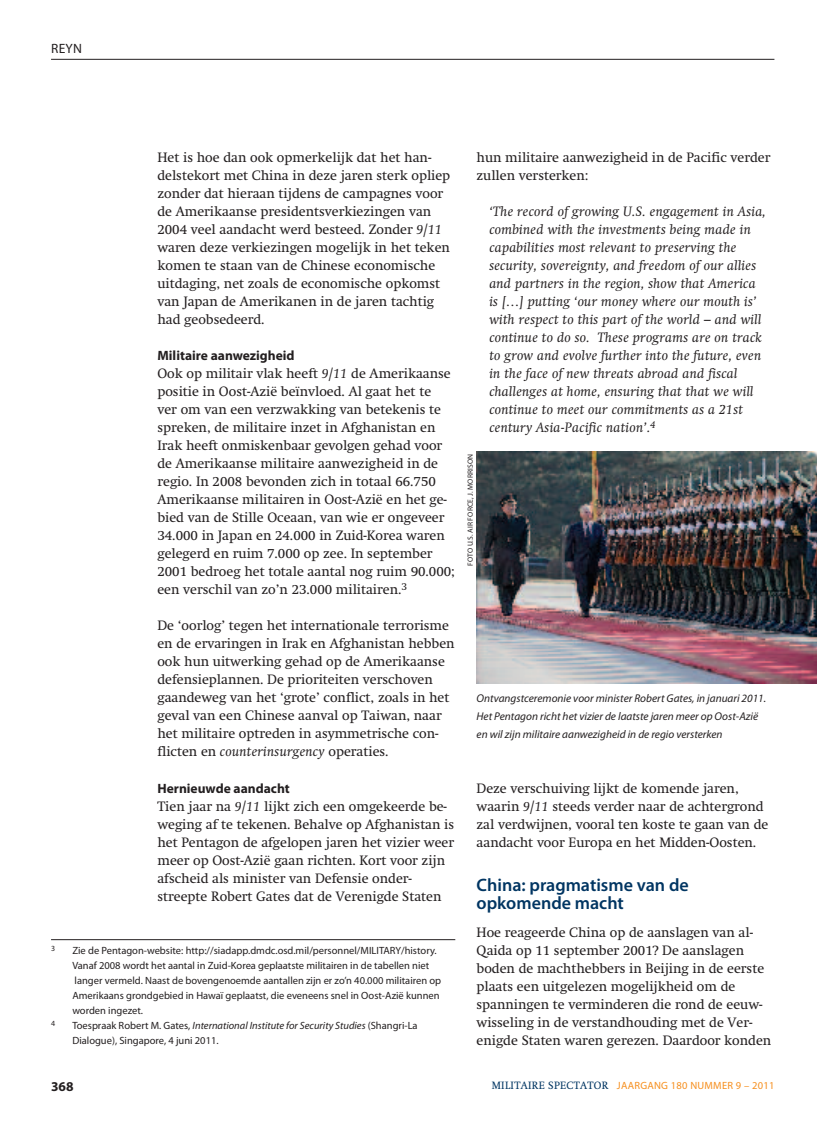
<style>
.page{position:relative;width:817px;height:1136px;background:#fff}
.page>*{position:absolute;margin:0;border:0;box-sizing:border-box;transform-origin:0 0}
.t1{font:600 18px/18px "Myriad Pro";color:#003562}
.t2{font:13.5px/18px "Swift";color:#231f20}
.t3{font:italic 13.5px/18px "Swift";letter-spacing:.025em;color:#231f20}
.t4{font:700 13.5px "Myriad Pro";color:#231f20}
.t5{font:13.5px "Myriad Pro";color:#231f20}
.t6{font:italic 11.25px/18px "Myriad Pro";color:#231f20}
.t7{font:10.5px/15px "Myriad Pro";color:#231f20}
.t8{font:10.5px "Myriad Pro";letter-spacing:.025em;color:#f68f1e}
.t9{font:7.8px "Myriad Pro";color:#231f20}
.t10{font:7.5px "Myriad Pro";letter-spacing:.02em;color:#231f20}
.s1{font-style:italic}
.s2{font-family:"Swift";color:#003562}
</style>
<div class="page">
<hr style="left:51px;top:59px;width:723px;height:1px;background:#231f20">
<img style="left:476px;top:452px;width:340px;height:231px">
<hr style="left:51px;top:939px;width:404px;height:1px;background:#231f20">
<p class="t5" style="left:51px;top:43px;width:32px">REYN</p>
<p class="t2" style="left:157px;top:150px;width:294px">Het is hoe dan ook opmerkelijk dat het han&shy;delstekort met China in deze jaren sterk opliep zonder dat hieraan tijdens de campagnes voor de Amerikaanse presidentsverkiezingen van 2004 veel aandacht werd besteed. Zonder <span class="s1">9/11 </span>waren deze verkiezingen mogelijk in het teken komen te staan van de Chinese economische uitdaging, net zoals de economische opkomst van Japan de Amerikanen in de jaren tachtig had geobsedeerd.</p>
<p class="t4" style="left:157px;top:350px;width:139px">Militaire aanwezigheid</p>
<p class="t2" style="left:157px;top:366px;width:299px">Ook op militair vlak heeft <span class="s1">9/11</span> de Amerikaanse positie in Oost-Azië beïnvloed. Al gaat het te<br>ver om van een verzwakking van betekenis te spreken, de militaire inzet in Afghanistan en Irak heeft onmiskenbaar gevolgen gehad voor de Amerikaanse militaire aanwezigheid in de regio. In 2008 bevonden zich in totaal 66.750<br>Amerikaanse militairen in Oost-Azië en het ge&shy;bied van de Stille Oceaan, van wie er ongeveer 34.000 in Japan en 24.000 in Zuid-Korea waren gelegerd en ruim 7.000 op zee. In september 2001 bedroeg het totale aantal nog ruim 90.000; een verschil van zo’n 23.000 militairen.<sup>3</sup></p>
<p class="t2" style="left:157px;top:618px;width:299px">De ‘oorlog’ tegen het internationale terrorisme en de ervaringen in Irak en Afghanistan hebben ook hun uitwerking gehad op de Amerikaanse defensieplannen. De prioriteiten verschoven gaandeweg van het ‘grote’ conflict, zoals in het geval van een Chinese aanval op Taiwan, naar het militaire optreden in asymmetrische con&shy;flicten en <span class="s1">counterinsurgency</span> operaties.</p>
<p class="t4" style="left:157px;top:782px;width:134px">Hernieuwde aandacht</p>
<p class="t2" style="left:157px;top:798px;width:298px">Tien jaar na <span class="s1">9/11</span> lijkt zich een omgekeerde be&shy;weging af te tekenen. Behalve op Afghanistan is het Pentagon de afgelopen jaren het vizier weer meer op Oost-Azië gaan richten. Kort voor zijn afscheid als minister van Defensie onder&shy;streepte Robert Gates dat de Verenigde Staten</p>
<p class="t9" style="left:51px;top:945px;width:6px">3</p>
<p class="t7" style="left:72px;top:944px;width:370px">Zie de Pentagon-website: http://siadapp.dmdc.osd.mil/personnel/MILITARY/history.<br>Vanaf 2008 wordt het aantal in Zuid-Korea geplaatste militairen in de tabellen niet langer vermeld. Naast de bovengenoemde aantallen zijn er zo’n 40.000 militairen op Amerikaans grondgebied in Hawaï geplaatst, die eveneens snel in Oost-Azië kunnen worden ingezet.</p>
<p class="t9" style="left:51px;top:1020px;width:6px">4</p>
<p class="t7" style="left:72px;top:1019px;width:347px">Toespraak Robert M. Gates, <span class="s1">International Institute for Security Studies</span> (Shangri-La<br>Dialogue), Singapore, 4 juni 2011.</p>
<p class="t2" style="left:476px;top:150px;width:295px">hun militaire aanwezigheid in de Pacific verder zullen versterken:</p>
<p class="t3" style="left:489px;top:204px;width:278px">‘The record of growing U.S. engagement in Asia, combined with the investments being made in capabilities most relevant to preserving the security, sovereignty, and freedom of our allies and partners in the region, show that America is […] putting ‘our money where our mouth is’ with respect to this part of the world – and will continue to do so. These programs are on track to grow and evolve further into the future, even in the face of new threats abroad and fiscal challenges at home, ensuring that that we will continue to meet our commitments as a 21st century Asia-Pacific nation’.<sup>4</sup></p>
<p class="t10" style="left:467px;top:566px;width:113px;rotate:-90deg">FOTO U.S. AIR FORCE, J. MORRISON</p>
<p class="t6" style="left:476px;top:690px;width:291px">Ontvangstceremonie voor minister Robert Gates, in januari 2011.<br>Het Pentagon richt het vizier de laatste jaren meer op Oost-Azië en wil zijn militaire aanwezigheid in de regio versterken</p>
<p class="t2" style="left:476px;top:780px;width:293px">Deze verschuiving lijkt de komende jaren, waarin <span class="s1">9/11</span> steeds verder naar de achtergrond zal verdwijnen, vooral ten koste te gaan van de aandacht voor Europa en het Midden-Oosten.</p>
<h1 class="t1" style="left:476px;top:877px;width:214px">China: pragmatisme van de opkomende macht</h1>
<p class="t2" style="left:476px;top:924px;width:296px">Hoe reageerde China op de aanslagen van al-Qaida op 11 september 2001? De aanslagen boden de machthebbers in Beijing in de eerste plaats een uitgelezen mogelijkheid om de spanningen te verminderen die rond de eeuw&shy;wisseling in de verstandhouding met de Ver&shy;enigde Staten waren gerezen. Daardoor konden</p>
<p class="t4" style="left:51px;top:1081px;width:24px">368</p>
<p class="t8" style="left:491px;top:1080px;width:284px"><span class="s2">MILITAIRE SPECTATOR</span> JAARGANG 180 NUMMER 9 – 2011</p>
</div>
